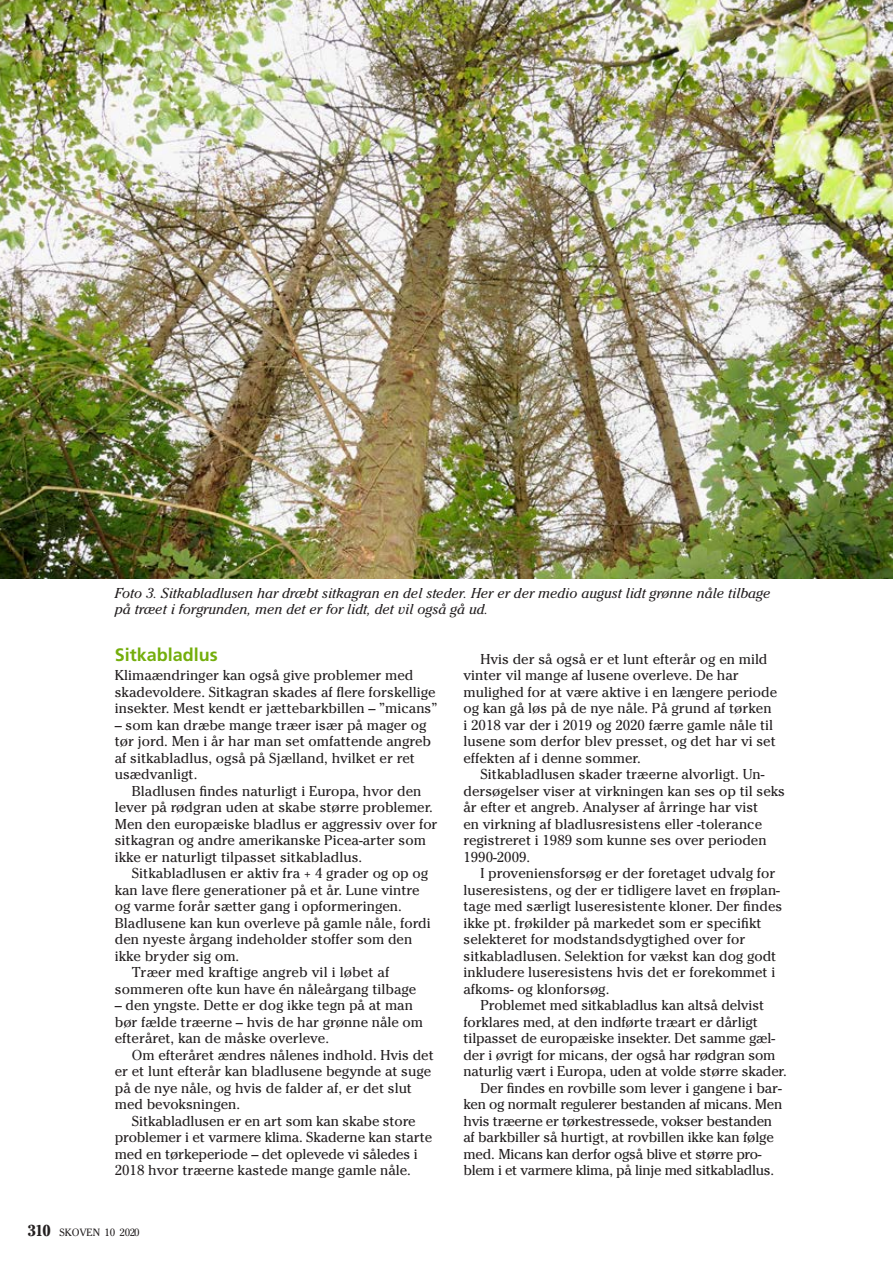
<style>
.page{position:relative;width:893px;height:1263px;background:#fff}
.page>*{position:absolute;margin:0;border:0;box-sizing:border-box;transform-origin:0 0}
.t1{font:700 18px "Frutiger LT Std";color:#74ae0c}
.t2{font:14.25px/16.5px "Cheltenham Std";color:#231f20}
.t3{font:14.25px "Cheltenham Std";letter-spacing:-.02em;color:#231f20}
.t4{font:italic 14.25px/16.5px "Cheltenham Std";color:#231f20}
.t5{font:10.5px "Cheltenham Std";color:#231f20}
.s1{font-weight:700;font-size:15.75px}
</style>
<div class="page">
<img style="left:0;top:0;width:893px;height:578px">
<p class="t4" style="left:115px;top:584px;width:657px">Foto 3. Sitkabladlusen har dræbt sitkagran en del steder. Her er der medio august lidt grønne nåle tilbage på træet i forgrunden, men det er for lidt, det vil også gå ud.</p>
<p class="t1" style="left:115px;top:644px;width:105px">Sitkabladlus</p>
<p class="t2" style="left:115px;top:667px;width:324px">Klimaændringer kan også give problemer med skadevoldere. Sitkagran skades af flere forskellige insekter. Mest kendt er jættebarkbillen – ”micans”</p>
<p class="t2" style="left:115px;top:717px;width:318px">– som kan dræbe mange træer især på mager og tør jord. Men i år har man set omfattende angreb af sitkabladlus, også på Sjælland, hvilket er ret usædvanligt.</p>
<p class="t2" style="left:115px;top:783px;width:324px;text-indent:17px">Bladlusen findes naturligt i Europa, hvor den lever på rødgran uden at skabe større problemer.<br>Men den europæiske bladlus er aggressiv over for sitkagran og andre amerikanske Picea-arter som ikke er naturligt tilpasset sitkabladlus.</p>
<p class="t2" style="left:132px;top:865px;width:298px">Sitkabladlusen er aktiv fra + 4 grader og op og</p>
<p class="t2" style="left:115px;top:882px;width:306px">kan lave flere generationer på et år. Lune vintre</p>
<p class="t2" style="left:115px;top:898px;width:288px">og varme forår sætter gang i opformeringen.</p>
<p class="t2" style="left:115px;top:915px;width:317px">Bladlusene kan kun overleve på gamle nåle, fordi</p>
<p class="t2" style="left:115px;top:931px;width:299px">den nyeste årgang indeholder stoffer som den</p>
<p class="t2" style="left:115px;top:948px;width:126px">ikke bryder sig om.</p>
<p class="t2" style="left:132px;top:964px;width:259px">Træer med kraftige angreb vil i løbet af</p>
<p class="t2" style="left:115px;top:981px;width:303px">sommeren ofte kun have én nåleårgang tilbage</p>
<p class="t2" style="left:115px;top:997px;width:310px">– den yngste. Dette er dog ikke tegn på at man bør fælde træerne – hvis de har grønne nåle om efteråret, kan de måske overleve.</p>
<p class="t2" style="left:115px;top:1047px;width:320px;text-indent:17px">Om efteråret ændres nålenes indhold. Hvis det er et lunt efterår kan bladlusene begynde at suge på de nye nåle, og hvis de falder af, er det slut med bevoksningen.</p>
<p class="t2" style="left:115px;top:1113px;width:319px;text-indent:17px">Sitkabladlusen er en art som kan skabe store problemer i et varmere klima. Skaderne kan starte med en tørkeperiode – det oplevede vi således i 2018 hvor træerne kastede mange gamle nåle.</p>
<p class="t5" style="left:27px;top:1226px;width:114px"><span class="s1">310</span> SKOVEN 10 2020</p>
<p class="t2" style="left:463px;top:651px;width:315px;text-indent:17px">Hvis der så også er et lunt efterår og en mild vinter vil mange af lusene overleve. De har mulighed for at være aktive i en længere periode og kan gå løs på de nye nåle. På grund af tørken i 2018 var der i 2019 og 2020 færre gamle nåle til lusene som derfor blev presset, og det har vi set effekten af i denne sommer.</p>
<p class="t2" style="left:463px;top:766px;width:323px;text-indent:17px">Sitkabladlusen skader træerne alvorligt. Un&shy;dersøgelser viser at virkningen kan ses op til seks år efter et angreb. Analyser af årringe har vist<br>en virkning af bladlusresistens eller -tolerance registreret i 1989 som kunne ses over perioden 1990-2009.</p>
<p class="t2" style="left:463px;top:865px;width:320px;text-indent:17px">I proveniensforsøg er der foretaget udvalg for luseresistens, og der er tidligere lavet en frøplan&shy;tage med særligt luseresistente kloner. Der findes ikke pt. frøkilder på markedet som er specifikt selekteret for modstandsdygtighed over for sitkabladlusen. Selektion for vækst kan dog godt inkludere luseresistens hvis det er forekommet i afkoms- og klonforsøg.</p>
<p class="t2" style="left:480px;top:997px;width:285px">Problemet med sitkabladlus kan altså delvist</p>
<p class="t2" style="left:463px;top:1014px;width:296px">forklares med, at den indførte træart er dårligt</p>
<p class="t2" style="left:463px;top:1030px;width:313px">tilpasset de europæiske insekter. Det samme gæl-</p>
<p class="t2" style="left:463px;top:1047px;width:314px">der i øvrigt for micans, der også har rødgran som</p>
<p class="t2" style="left:463px;top:1063px;width:325px">naturlig vært i Europa, uden at volde større skader.</p>
<p class="t2" style="left:480px;top:1080px;width:303px">Der findes en rovbille som lever i gangene i bar-</p>
<p class="t3" style="left:463px;top:1096px;width:320px">ken og normalt regulerer bestanden af micans. Men</p>
<p class="t3" style="left:463px;top:1112px;width:310px">hvis træerne er tørkestressede, vokser bestanden</p>
<p class="t2" style="left:463px;top:1129px;width:312px">af barkbiller så hurtigt, at rovbillen ikke kan følge</p>
<p class="t3" style="left:463px;top:1145px;width:300px">med. Micans kan derfor også blive et større pro-</p>
<p class="t3" style="left:463px;top:1162px;width:312px">blem i et varmere klima, på linje med sitkabladlus.</p>
</div>
